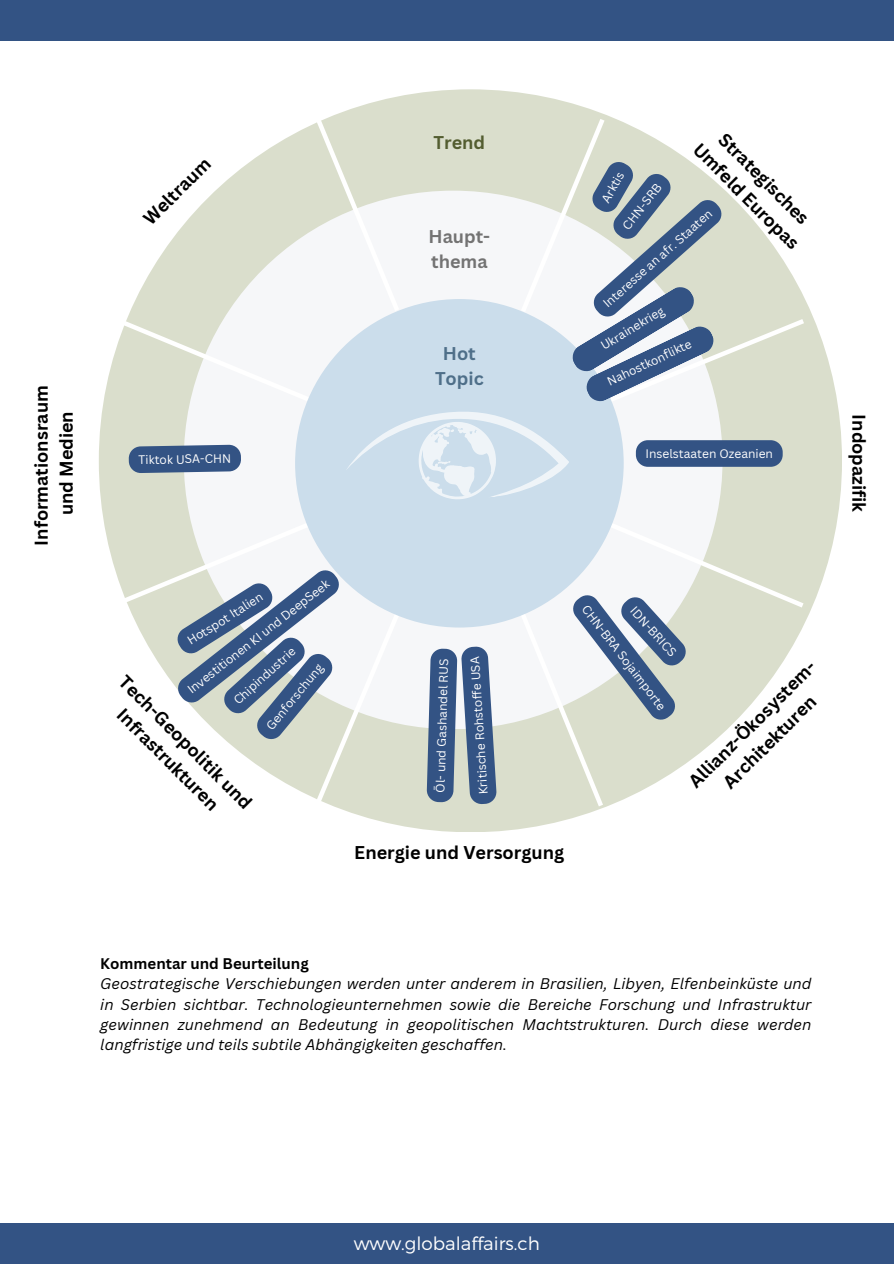
<style>
.page{position:relative;width:894px;height:1264px;background:#fff}
.page>*{position:absolute;margin:0;border:0;box-sizing:border-box;transform-origin:0 0}
.t1{font:300 18.3px "Montserrat";color:#fff}
.t2{font:700 18px/24.8px "Canva Sans";color:#000;text-align:center}
.t3{font:700 18px/24.8px "Canva Sans";color:#737373}
.t4{font:700 18px/24.8px "Canva Sans";color:#4f6f89;text-align:center}
.t5{font:700 18px "Canva Sans";color:#535d30}
.t6{font:italic 15px/20.2px "Canva Sans";color:#000}
.t7{font:12px "Canva Sans";color:#fff}
.s1{font-weight:700;font-style:normal}
</style>
<div class="page">
<div style="left:0;top:1222px;width:893px;height:41px;background:#335384"></div>
<div style="left:99px;top:89px;width:742px;height:743px;background:#dadecc;border-radius:50%"></div>
<div style="left:0;top:0;width:893px;height:41px;background:#335384"></div>
<svg style="left:110px;top:113px;width:698px;height:698px"></svg>
<p class="t2" style="left:29px;top:545px;width:162px;rotate:-90deg">Informationsraum und Medien</p>
<p class="t2" style="left:137px;top:212px;width:88px;rotate:-45deg">Weltraum</p>
<p class="t7" style="left:138px;top:451px;width:94px;rotate:-1deg">Tiktok USA-CHN</p>
<h1 class="t5" style="left:433px;top:130px;width:53px">Trend</h1>
<h1 class="t3" style="left:428px;top:223px;width:63px">Haupt&shy;thema</h1>
<h1 class="t4" style="left:435px;top:340px;width:50px">Hot<br>Topic</h1>
<h4 class="t2" style="left:722px;top:120px;width:143px;rotate:45deg">Strategisches<br>Umfeld Europas</h4>
<p class="t7" style="left:597px;top:197px;width:35px;rotate:-60deg">Arktis</p>
<p class="t7" style="left:618px;top:223px;width:56px;rotate:-52deg">CHN-SRB</p>
<p class="t7" style="left:599px;top:299px;width:142px;rotate:-42deg">Interesse an afr. Staaten</p>
<h4 class="t7" style="left:597px;top:339px;width:73px;rotate:-31deg">Ukrainekrieg</h4>
<p class="t7" style="left:604px;top:374px;width:93px;rotate:-25deg">Nahostkonflikte</p>
<p class="t7" style="left:645px;top:445px;width:129px">Inselstaaten Ozeanien</p>
<p class="t7" style="left:184px;top:684px;width:178px;rotate:-38deg">Investitionen KI und DeepSeek</p>
<p class="t7" style="left:184px;top:634px;width:88px;rotate:-32deg">Hotspot Italien</p>
<p class="t7" style="left:230px;top:695px;width:80px;rotate:-42deg">Chipindustrie</p>
<p class="t7" style="left:262px;top:722px;width:83px;rotate:-50deg">Genforschung</p>
<h1 class="t2" style="left:131px;top:669px;width:181px;rotate:45deg">Tech-Geopolitik und<br>Infrastrukturen</h1>
<p class="t7" style="left:431px;top:792px;width:136px;rotate:-88deg">Öl- und Gashandel RUS</p>
<p class="t7" style="left:475px;top:795px;width:140px;rotate:-94deg">Kritische Rohstoffe USA</p>
<p class="t7" style="left:591px;top:601px;width:131px;rotate:53deg">CHN-BRA Sojaimporte</p>
<p class="t7" style="left:638px;top:603px;width:63px;rotate:48deg">IDN-BRICS</p>
<p class="t2" style="left:682px;top:775px;width:178px;rotate:-45deg">Allianz-Ökosystem-<br>Architekturen</p>
<p class="t2" style="left:354px;top:839px;width:211px">Energie und Versorgung</p>
<h1 class="t2" style="left:871px;top:414px;width:99px;rotate:90deg">Indopazifik</h1>
<p class="t6" style="left:100px;top:953px;width:712px"><span class="s1">Kommentar und Beurteilung<br></span>Geostrategische Verschiebungen werden unter anderem in Brasilien, Libyen, Elfenbeinküste und in Serbien sichtbar. Technologieunternehmen sowie die Bereiche Forschung und Infrastruktur gewinnen zunehmend an Bedeutung in geopolitischen Machtstrukturen. Durch diese werden langfristige und teils subtile Abhängigkeiten geschaffen.</p>
<h1 class="t1" style="left:353px;top:1231px;width:187px">www.globalaffairs.ch</h1>
</div>
